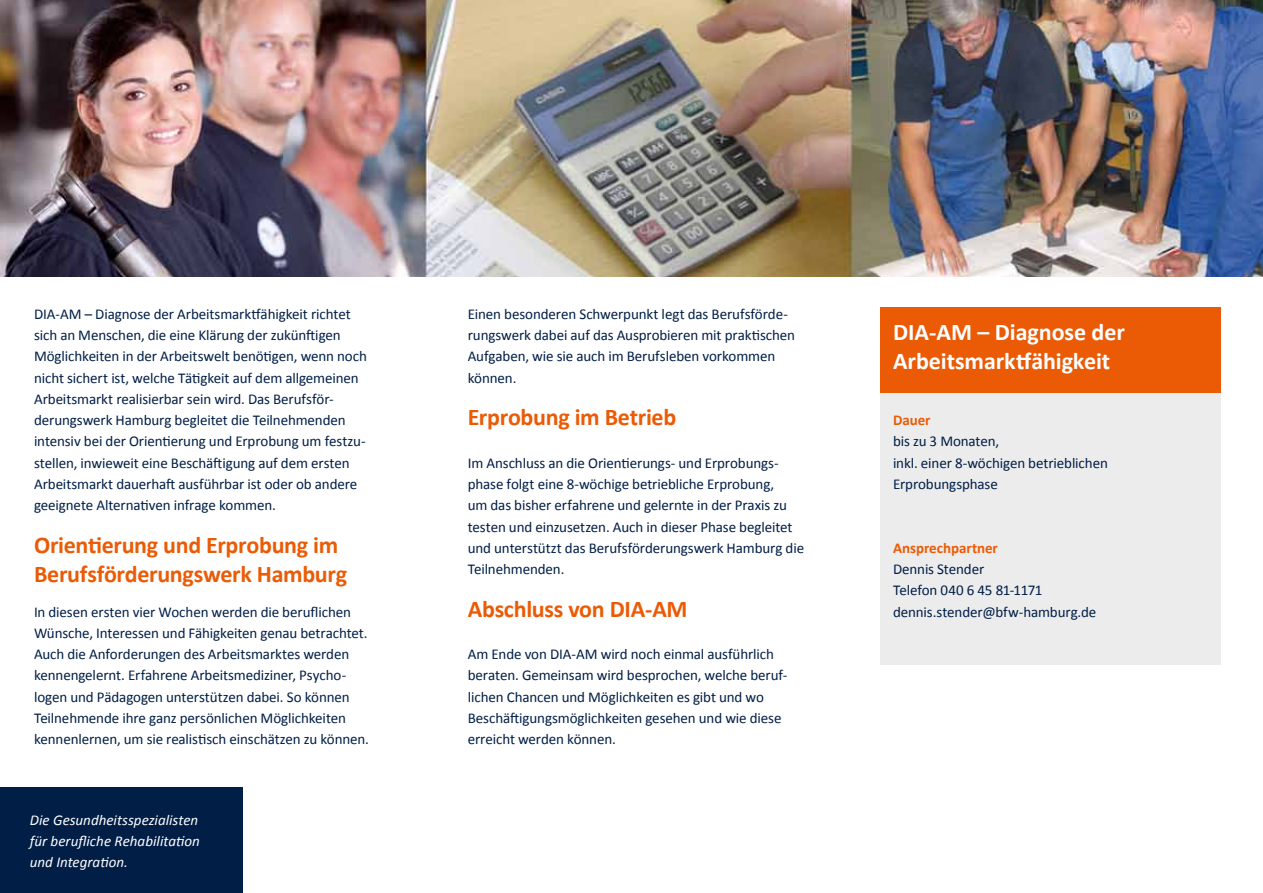
<style>
.page{position:relative;width:1263px;height:893px;background:#fff}
.page>*{position:absolute;margin:0;border:0;box-sizing:border-box;transform-origin:0 0}
.t1{font:700 24px/28.8px "Calibri";letter-spacing:-.015em;color:#eb5b06}
.t2{font:700 24px/28.8px "Calibri";letter-spacing:-.005em;color:#fff}
.t3{font:15px/21.3px "Calibri";letter-spacing:-.01em;color:#001e46}
.t4{font:italic 15px/21px "Calibri";color:#fff;text-align:justify}
.t5{font:700 15px "Calibri";letter-spacing:-.005em;color:#eb5b06}
</style>
<div class="page">
<img style="left:0;top:0;width:1263px;height:276px">
<div style="left:880px;top:390px;width:340px;height:274px;background:#ececec"></div>
<div style="left:880px;top:307px;width:340px;height:85px;background:#eb5b06"></div>
<div style="left:0;top:788px;width:242px;height:105px;background:#001e46"></div>
<p class="t3" style="left:34px;top:303px;width:335px">DIA-AM – Diagnose der Arbeitsmarktfähigkeit richtet sich an Menschen, die eine Klärung der zukünftigen Möglichkeiten in der Arbeitswelt benötigen, wenn noch nicht sichert ist, welche Tätigkeit auf dem allgemeinen Arbeitsmarkt realisierbar sein wird. Das Berufsför&shy;derungswerk Hamburg begleitet die Teilnehmenden intensiv bei der Orientierung und Erprobung um festzu&shy;stellen, inwieweit eine Beschäftigung auf dem ersten Arbeitsmarkt dauerhaft ausführbar ist oder ob andere geeignete Alternativen infrage kommen.</p>
<h1 class="t1" style="left:34px;top:530px;width:315px">Orientierung und Erprobung im<br>Berufsförderungswerk Hamburg</h1>
<p class="t3" style="left:34px;top:601px;width:336px">In diesen ersten vier Wochen werden die beruflichen Wünsche, Interessen und Fähigkeiten genau betrachtet.<br>Auch die Anforderungen des Arbeitsmarktes werden kennengelernt. Erfahrene Arbeitsmediziner, Psycho&shy;logen und Pädagogen unterstützen dabei. So können Teilnehmende ihre ganz persönlichen Möglichkeiten kennenlernen, um sie realistisch einschätzen zu können.</p>
<p class="t4" style="left:30px;top:808px;width:172px">Die Gesundheitsspezialisten für berufliche Rehabilitation und Integration.</p>
<p class="t3" style="left:468px;top:303px;width:329px">Einen besonderen Schwerpunkt legt das Berufsförde&shy;rungswerk dabei auf das Ausprobieren mit praktischen Aufgaben, wie sie auch im Berufsleben vorkommen können.</p>
<h1 class="t1" style="left:468px;top:403px;width:210px">Erprobung im Betrieb</h1>
<p class="t3" style="left:468px;top:452px;width:338px">Im Anschluss an die Orientierungs- und Erprobungs&shy;phase folgt eine 8-wöchige betriebliche Erprobung,<br>um das bisher erfahrene und gelernte in der Praxis zu testen und einzusetzen. Auch in dieser Phase begleitet und unterstützt das Berufsförderungswerk Hamburg die Teilnehmenden.</p>
<h1 class="t1" style="left:468px;top:594px;width:221px">Abschluss von DIA-AM</h1>
<p class="t3" style="left:468px;top:643px;width:321px">Am Ende von DIA-AM wird noch einmal ausführlich beraten. Gemeinsam wird besprochen, welche beruf&shy;lichen Chancen und Möglichkeiten es gibt und wo Beschäftigungsmöglichkeiten gesehen und wie diese erreicht werden können.</p>
<h1 class="t2" style="left:893px;top:318px;width:233px">DIA-AM – Diagnose der<br>Arbeitsmarktfähigkeit</h1>
<p class="t5" style="left:893px;top:411px;width:39px">Dauer</p>
<p class="t3" style="left:893px;top:431px;width:216px">bis zu 3 Monaten,<br>inkl. einer 8-wöchigen betrieblichen<br>Erprobungsphase</p>
<p class="t5" style="left:893px;top:538px;width:106px">Ansprechpartner</p>
<p class="t3" style="left:893px;top:558px;width:205px">Dennis Stender<br>Telefon 040 6 45 81-1171 dennis.stender@bfw-hamburg.de</p>
</div>
